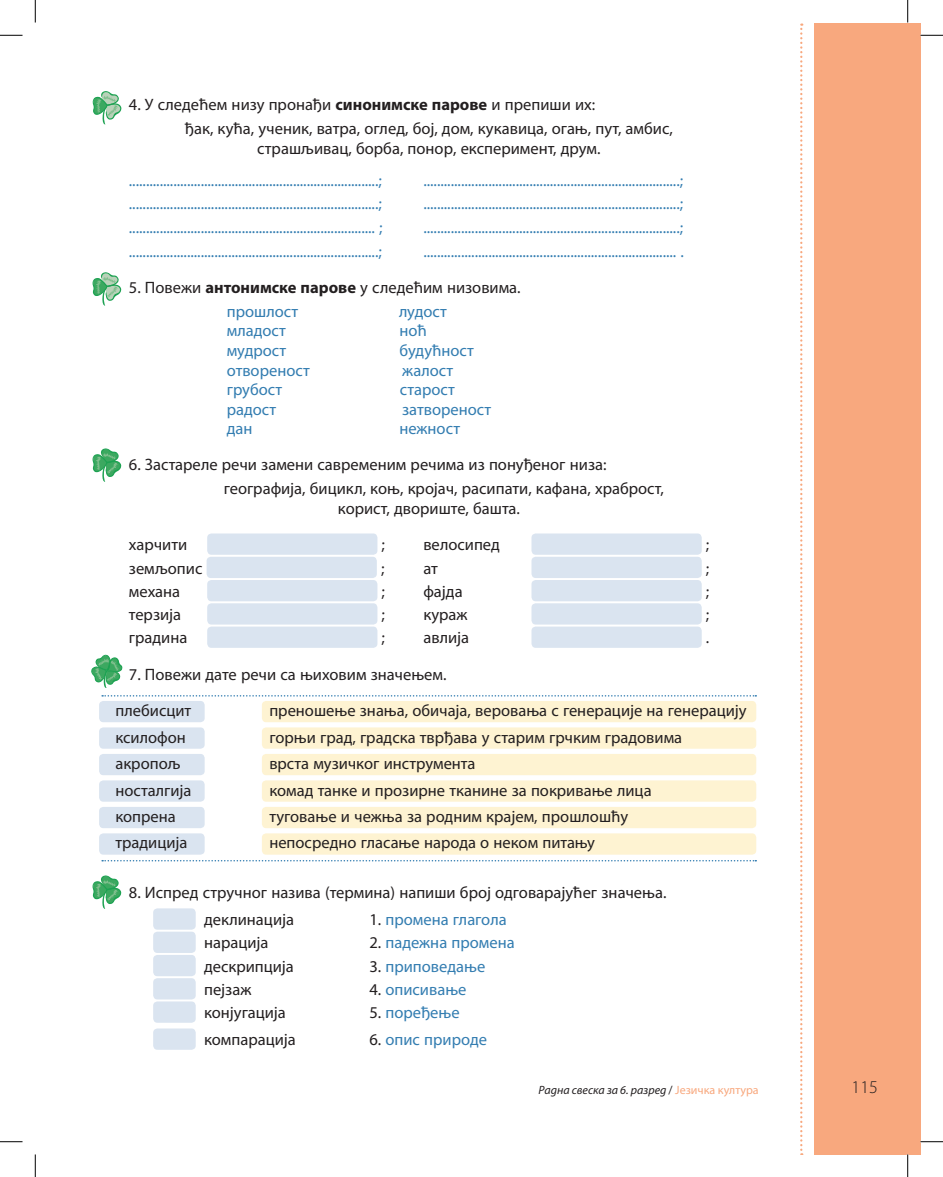
<style>
.page{position:relative;width:943px;height:1177px;background:#fff}
.page>*{position:absolute;margin:0;border:0;box-sizing:border-box;transform-origin:0 0}
.t1{font:300 18px "Myriad Pro";color:#231f20}
.t2{font:16.5px/26.4px "Myriad Pro";color:#231f20}
.t3{font:16.5px "Myriad Pro";color:#337db1}
.t4{font:italic 12px "Myriad Pro";color:#231f20}
.s1{font-weight:700}
.s2{color:#337db1}
.s3{color:#231f20}
.s4{font-style:normal}
.s5{font-style:normal;color:#f8a87e}
</style>
<div class="page">
<div style="left:813px;top:23px;width:107px;height:1131px;background:#f8a87e"></div>
<svg style="left:800px;top:23px;width:2px;height:1131px"></svg>
<div style="left:207px;top:533px;width:170px;height:21px;background:#dae4f0;border-radius:4px"></div>
<div style="left:531px;top:533px;width:170px;height:21px;background:#dae4f0;border-radius:4px"></div>
<div style="left:206px;top:556px;width:171px;height:22px;background:#dae4f0;border-radius:4px"></div>
<div style="left:531px;top:556px;width:170px;height:22px;background:#dae4f0;border-radius:4px"></div>
<div style="left:207px;top:580px;width:170px;height:21px;background:#dae4f0;border-radius:4px"></div>
<div style="left:531px;top:580px;width:170px;height:21px;background:#dae4f0;border-radius:4px"></div>
<div style="left:207px;top:603px;width:170px;height:21px;background:#dae4f0;border-radius:4px"></div>
<div style="left:531px;top:603px;width:170px;height:21px;background:#dae4f0;border-radius:4px"></div>
<div style="left:207px;top:626px;width:170px;height:21px;background:#dae4f0;border-radius:4px"></div>
<div style="left:531px;top:626px;width:170px;height:21px;background:#dae4f0;border-radius:4px"></div>
<div style="left:153px;top:908px;width:43px;height:21px;background:#dae4f0;border-radius:4px"></div>
<div style="left:153px;top:931px;width:43px;height:21px;background:#dae4f0;border-radius:4px"></div>
<div style="left:153px;top:954px;width:43px;height:21px;background:#dae4f0;border-radius:4px"></div>
<div style="left:153px;top:977px;width:43px;height:22px;background:#dae4f0;border-radius:4px"></div>
<div style="left:153px;top:1001px;width:43px;height:21px;background:#dae4f0;border-radius:4px"></div>
<div style="left:153px;top:1028px;width:43px;height:21px;background:#dae4f0;border-radius:4px"></div>
<div style="left:99px;top:753px;width:105px;height:22px;background:#dae4f0;border-radius:4px"></div>
<div style="left:99px;top:700px;width:105px;height:22px;background:#dae4f0;border-radius:4px"></div>
<div style="left:99px;top:727px;width:105px;height:21px;background:#dae4f0;border-radius:4px"></div>
<div style="left:99px;top:833px;width:105px;height:21px;background:#dae4f0;border-radius:4px"></div>
<div style="left:99px;top:780px;width:105px;height:21px;background:#dae4f0;border-radius:4px"></div>
<div style="left:99px;top:806px;width:105px;height:21px;background:#dae4f0;border-radius:4px"></div>
<div style="left:262px;top:753px;width:494px;height:22px;background:#fef3d2;border-radius:4px"></div>
<div style="left:262px;top:700px;width:494px;height:22px;background:#fef3d2;border-radius:4px"></div>
<div style="left:262px;top:727px;width:494px;height:21px;background:#fef3d2;border-radius:4px"></div>
<div style="left:262px;top:833px;width:494px;height:21px;background:#fef3d2;border-radius:4px"></div>
<div style="left:262px;top:780px;width:494px;height:21px;background:#fef3d2;border-radius:4px"></div>
<div style="left:262px;top:806px;width:494px;height:21px;background:#fef3d2;border-radius:4px"></div>
<svg style="left:102px;top:695px;width:654px;height:1px"></svg>
<svg style="left:102px;top:860px;width:654px;height:1px"></svg>
<svg style="left:93px;top:91px;width:29px;height:33px"></svg>
<svg style="left:92px;top:272px;width:30px;height:33px"></svg>
<svg style="left:92px;top:448px;width:30px;height:34px"></svg>
<svg style="left:91px;top:654px;width:32px;height:34px"></svg>
<svg style="left:92px;top:875px;width:30px;height:33px"></svg>
<svg style="left:0;top:35px;width:22px;height:1px"></svg>
<svg style="left:920px;top:35px;width:22px;height:1px"></svg>
<svg style="left:0;top:1141px;width:22px;height:1px"></svg>
<svg style="left:920px;top:1141px;width:22px;height:1px"></svg>
<svg style="left:35px;top:0;width:1px;height:23px"></svg>
<svg style="left:35px;top:1154px;width:1px;height:22px"></svg>
<svg style="left:907px;top:0;width:1px;height:23px"></svg>
<svg style="left:907px;top:1154px;width:1px;height:22px"></svg>
<p class="t2" style="left:185px;top:92px;width:489px;line-height:24px;text-indent:-56px">4. У следећем низу пронађи <span class="s1">синонимске парове</span> и препиши их:<br>ђак, кућа, ученик, ватра, оглед, бој, дом, кукавица, огањ, пут, амбис,</p>
<p class="t2" style="left:257px;top:135px;width:344px">страшљивац, борба, понор, експеримент, друм.</p>
<p class="t3" style="left:129px;top:170px;width:254px">.........................................................................;</p>
<p class="t3" style="left:423px;top:170px;width:261px">...........................................................................;</p>
<p class="t3" style="left:129px;top:193px;width:254px">.........................................................................;</p>
<p class="t3" style="left:423px;top:193px;width:261px">...........................................................................;</p>
<p class="t3" style="left:129px;top:217px;width:255px">........................................................................ ;</p>
<p class="t3" style="left:423px;top:217px;width:261px">...........................................................................;</p>
<p class="t3" style="left:129px;top:241px;width:254px">.........................................................................;</p>
<p class="t3" style="left:423px;top:241px;width:262px">.......................................................................... .</p>
<p class="t2" style="left:227px;top:275px;width:295px;line-height:23.7px;text-indent:-98px">5. Повежи <span class="s1">антонимске парове</span> у следећим низовима. <span class="s2">прошлост</span></p>
<p class="t3" style="left:399px;top:301px;width:49px">лудост</p>
<p class="t3" style="left:227px;top:320px;width:61px">младост</p>
<p class="t3" style="left:399px;top:320px;width:29px">ноћ</p>
<p class="t3" style="left:227px;top:340px;width:61px">мудрост</p>
<p class="t3" style="left:399px;top:340px;width:76px">будућност</p>
<p class="t3" style="left:227px;top:359px;width:85px">отвореност</p>
<p class="t3" style="left:402px;top:359px;width:53px">жалост</p>
<p class="t3" style="left:227px;top:379px;width:57px">грубост</p>
<p class="t3" style="left:400px;top:379px;width:57px">старост</p>
<p class="t3" style="left:227px;top:398px;width:51px">радост</p>
<p class="t3" style="left:402px;top:398px;width:91px">затвореност</p>
<p class="t3" style="left:227px;top:418px;width:27px">дан</p>
<p class="t3" style="left:399px;top:418px;width:62px">нежност</p>
<p class="t2" style="left:224px;top:452px;width:441px;line-height:24px;text-indent:-95px">6. Застареле речи замени савременим речима из понуђеног низа: географија, бицикл, коњ, кројач, расипати, кафана, храброст,</p>
<p class="t2" style="left:338px;top:495px;width:183px">корист, двориште, башта.</p>
<p class="t2" style="left:129px;top:531px;width:60px">харчити</p>
<p class="t2" style="left:381px;top:531px;width:5px">;</p>
<p class="t2" style="left:423px;top:531px;width:78px">велосипед</p>
<p class="t2" style="left:705px;top:531px;width:5px">;</p>
<p class="t2" style="left:129px;top:554px;width:75px">земљопис</p>
<p class="t2" style="left:381px;top:554px;width:5px">;</p>
<p class="t2" style="left:423px;top:554px;width:16px">ат</p>
<p class="t2" style="left:705px;top:554px;width:5px">;</p>
<p class="t2" style="left:129px;top:577px;width:53px">механа</p>
<p class="t2" style="left:381px;top:577px;width:5px">;</p>
<p class="t2" style="left:423px;top:577px;width:41px">фајда</p>
<p class="t2" style="left:705px;top:577px;width:5px">;</p>
<p class="t2" style="left:129px;top:601px;width:54px">терзија</p>
<p class="t2" style="left:381px;top:601px;width:5px">;</p>
<p class="t2" style="left:423px;top:601px;width:46px">кураж</p>
<p class="t2" style="left:705px;top:601px;width:5px">;</p>
<p class="t2" style="left:129px;top:624px;width:60px">градина</p>
<p class="t2" style="left:381px;top:624px;width:5px">;</p>
<p class="t2" style="left:423px;top:624px;width:47px">авлија</p>
<p class="t2" style="left:705px;top:624px;width:5px">.</p>
<p class="t2" style="left:129px;top:660px;width:319px">7. Повежи дате речи са њиховим значењем.</p>
<p class="t2" style="left:115px;top:697px;width:77px">плебисцит ксилофон акропољ носталгија копрена традиција</p>
<p class="t2" style="left:269px;top:697px;width:478px">преношење знања, обичаја, веровања с генерације на генерацију горњи град, градска тврђава у старим грчким градовима<br>врста музичког инструмента<br>комад танке и прозирне тканине за покривање лица<br>туговање и чежња за родним крајем, прошлошћу<br>непосредно гласање народа о неком питању</p>
<p class="t2" style="left:204px;top:877px;width:463px;line-height:27.5px;text-indent:-75px">8. Испред стручног назива (термина) напиши број одговарајућег значења. деклинација</p>
<p class="t3" style="left:369px;top:909px;width:139px"><span class="s3">1.</span> промена глагола</p>
<p class="t2" style="left:204px;top:929px;width:66px">нарација</p>
<p class="t3" style="left:369px;top:932px;width:147px"><span class="s3">2.</span> падежна промена</p>
<p class="t2" style="left:204px;top:952px;width:91px">дескрипција</p>
<p class="t3" style="left:369px;top:955px;width:117px"><span class="s3">3.</span> приповедање</p>
<p class="t2" style="left:204px;top:975px;width:49px">пејзаж</p>
<p class="t3" style="left:369px;top:978px;width:99px"><span class="s3">4.</span> описивање</p>
<p class="t2" style="left:204px;top:998px;width:83px">конјугација</p>
<p class="t3" style="left:369px;top:1002px;width:92px"><span class="s3">5.</span> поређење</p>
<p class="t2" style="left:204px;top:1025px;width:93px">компарација</p>
<p class="t3" style="left:369px;top:1029px;width:119px"><span class="s3">6.</span> опис природе</p>
<p class="t4" style="left:538px;top:1081px;width:221px">Радна свеска за 6. разред <span class="s4">/</span> <span class="s5">Језичка култура</span></p>
<p class="t1" style="left:851px;top:1076px;width:28px">115</p>
</div>
